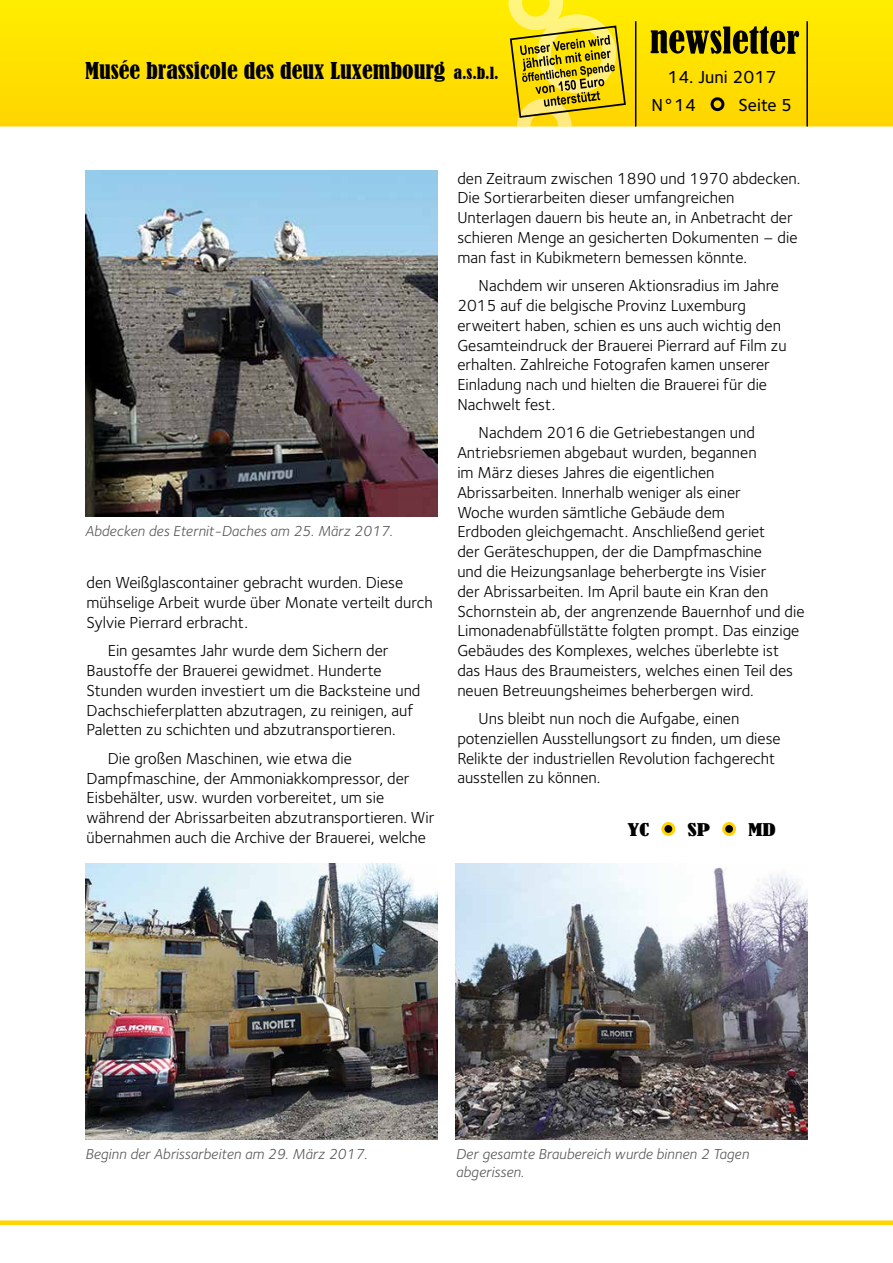
<style>
.page{position:relative;width:893px;height:1263px;background:#fff}
.page>*{position:absolute;margin:0;border:0;box-sizing:border-box;transform-origin:0 0}
.t1{font:condensed 21.75px "Bernard";color:#000;scale:1.1 1}
.t2{font:18px/28.5px "Foundry Sterling Medium CE";color:#000}
.t3{font:16.5px/19.8px "Foundry Sterling Book CE";color:#000}
.t4{font:condensed 16.5px "Bernard";color:#000;scale:1.5 1}
.t5{font:15px/18px "Foundry Sterling Book Italic CE";color:#58585a}
.s1{font-size:15.75px}
</style>
<div class="page">
<svg style="left:0;top:0;width:893px;height:126px;background:#fee100"></svg>
<svg style="left:651px;top:26px;width:148px;height:28px;background:#7d7000"></svg>
<div style="left:712px;top:99px;width:11px;height:11px;background:#ffd400;border-radius:50%"></div>
<div style="left:711px;top:97px;width:13px;height:14px;border:3px solid #000;border-radius:50%"></div>
<hr style="left:806px;top:21px;width:2px;height:105px;background:#000">
<svg style="left:453px;top:66px;width:46px;height:14px"></svg>
<svg style="left:508px;top:0;width:129px;height:126px;background:#dbc41e"></svg>
<div style="left:0;top:1220px;width:893px;height:5px;background:#ffd400"></div>
<div style="left:663px;top:823px;width:11px;height:11px;background:#000;border-radius:50%"></div>
<div style="left:661px;top:822px;width:14px;height:14px;border:3px solid #ffd400;border-radius:50%"></div>
<div style="left:724px;top:823px;width:10px;height:11px;background:#000;border-radius:50%"></div>
<div style="left:722px;top:822px;width:14px;height:14px;border:3px solid #ffd400;border-radius:50%"></div>
<img style="left:85px;top:863px;width:352px;height:277px">
<img style="left:455px;top:863px;width:353px;height:277px">
<img style="left:85px;top:170px;width:352px;height:347px">
<h1 class="t1" style="left:85px;top:58px;width:378px">Musée brassicole des deux Luxembourg <span class="s1">a.s.b.l.</span></h1>
<p class="t2" style="left:651px;top:63px;width:126px;text-indent:16px">14. Juni 2017<br>N°14</p>
<p class="t2" style="left:738px;top:91px;width:55px">Seite 5</p>
<p class="t5" style="left:85px;top:522px;width:309px">Abdecken des Eternit-Daches am 25. März 2017.</p>
<p class="t3" style="left:87px;top:573px;width:348px">den Weißglascontainer gebracht wurden. Diese mühselige Arbeit wurde über Monate verteilt durch<br>Sylvie Pierrard erbracht.</p>
<p class="t3" style="left:87px;top:641px;width:335px;text-indent:21px">Ein gesamtes Jahr wurde dem Sichern der Baustoffe der Brauerei gewidmet. Hunderte Stunden wurden investiert um die Backsteine und Dachschieferplatten abzutragen, zu reinigen, auf Paletten zu schichten und abzutransportieren.</p>
<p class="t3" style="left:87px;top:748px;width:349px;text-indent:21px">Die großen Maschinen, wie etwa die Dampfmaschine, der Ammoniakkompressor, der Eisbehälter, usw. wurden vorbereitet, um sie während der Abrissarbeiten abzutransportieren. Wir übernahmen auch die Archive der Brauerei, welche</p>
<p class="t3" style="left:457px;top:168px;width:345px">den Zeitraum zwischen 1890 und 1970 abdecken.<br>Die Sortierarbeiten dieser umfangreichen Unterlagen dauern bis heute an, in Anbetracht der schieren Menge an gesicherten Dokumenten – die man fast in Kubikmetern bemessen könnte.</p>
<p class="t3" style="left:457px;top:276px;width:331px;text-indent:21px">Nachdem wir unseren Aktionsradius im Jahre 2015 auf die belgische Provinz Luxemburg erweitert haben, schien es uns auch wichtig den Gesamteindruck der Brauerei Pierrard auf Film zu erhalten. Zahlreiche Fotografen kamen unserer Einladung nach und hielten die Brauerei für die Nachwelt fest.</p>
<p class="t3" style="left:457px;top:423px;width:349px;text-indent:21px">Nachdem 2016 die Getriebestangen und Antriebsriemen abgebaut wurden, begannen<br>im März dieses Jahres die eigentlichen Abrissarbeiten. Innerhalb weniger als einer<br>Woche wurden sämtliche Gebäude dem<br>Erdboden gleichgemacht. Anschließend geriet<br>der Geräteschuppen, der die Dampfmaschine<br>und die Heizungsanlage beherbergte ins Visier<br>der Abrissarbeiten. Im April baute ein Kran den Schornstein ab, der angrenzende Bauernhof und die Limonadenabfüllstätte folgten prompt. Das einzige Gebäudes des Komplexes, welches überlebte ist das Haus des Braumeisters, welches einen Teil des neuen Betreuungsheimes beherbergen wird.</p>
<p class="t3" style="left:457px;top:709px;width:325px;text-indent:21px">Uns bleibt nun noch die Aufgabe, einen potenziellen Ausstellungsort zu finden, um diese Relikte der industriellen Revolution fachgerecht ausstellen zu können.</p>
<p class="t4" style="left:627px;top:820px;width:16px">YC</p>
<p class="t4" style="left:687px;top:820px;width:17px">SP</p>
<p class="t4" style="left:748px;top:820px;width:20px">MD</p>
<p class="t5" style="left:85px;top:1145px;width:284px">Beginn der Abrissarbeiten am 29. März 2017.</p>
<p class="t5" style="left:456px;top:1145px;width:295px">Der gesamte Braubereich wurde binnen 2 Tagen abgerissen.</p>
</div>
